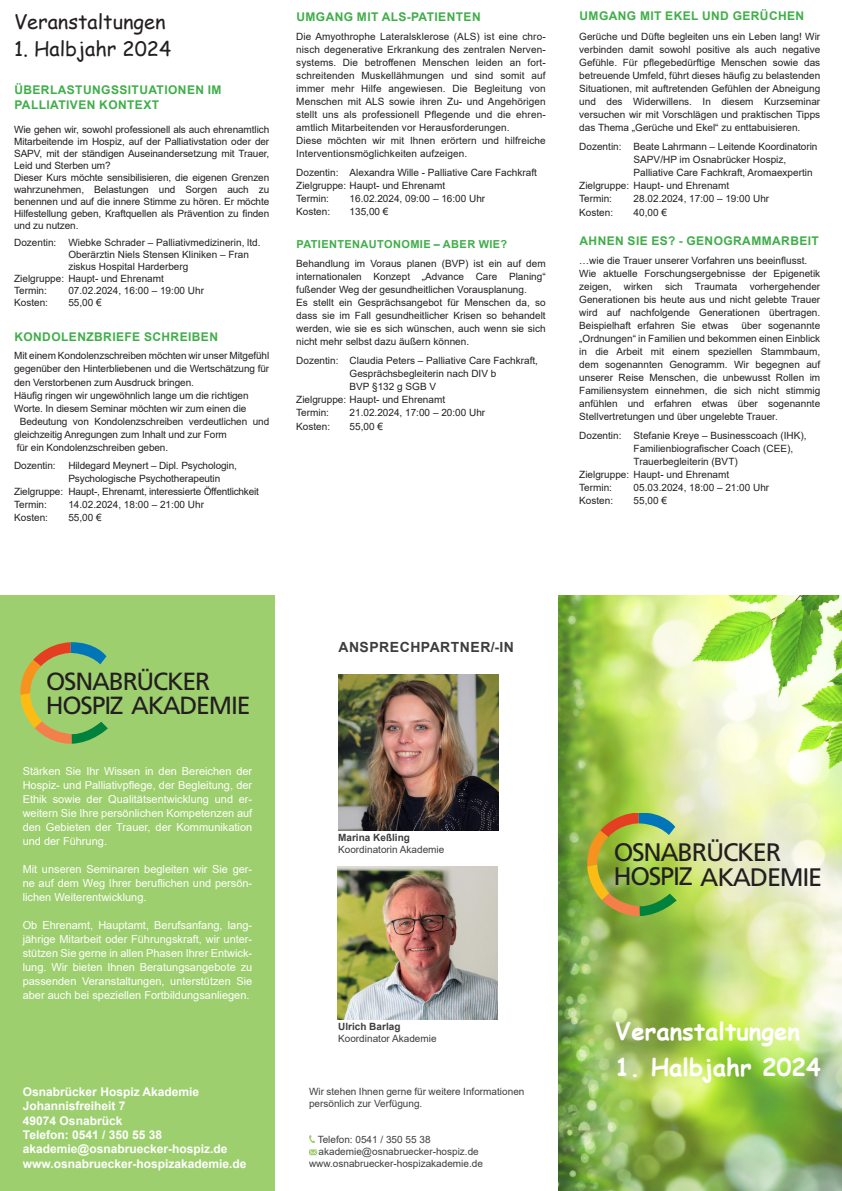
<style>
.page{position:relative;width:842px;height:1191px;background:#fff}
.page>*{position:absolute;margin:0;border:0;box-sizing:border-box;transform-origin:0 0}
.t1{font:25.3px/24.6px "Frutiger";letter-spacing:-.05em;color:#231f20}
.t2{font:24.8px/24.1px "Frutiger";letter-spacing:-.05em;color:#231f20}
.t3{font:700 24px "Comic Sans MS";color:#fff}
.t4{font:20px "Comic Sans MS";color:#231f20}
.t5{font:700 14px "Arial";letter-spacing:.035em;color:#3e3e3f}
.t6{font:700 12px "Arial";color:#fff}
.t7{font:700 12px "Arial";letter-spacing:.035em;color:#40ae49}
.t8{font:11px/14px "Arial";color:#fff;text-align:justify}
.t9{font:700 11px "Arial";letter-spacing:.035em;color:#40ae49}
.t10{font:10px/13px "Arial";color:#231f20;text-align:justify}
.t11{font:10px/12px "Arial";color:#3e3e3f}
.t12{font:10px "Arial";letter-spacing:-.02em;color:#231f20}
.t13{font:700 10px "Arial";color:#3e3e3f}
</style>
<div class="page">
<img style="left:558px;top:595px;width:284px;height:596px">
<svg style="left:585px;top:813px;width:92px;height:102px;background:#9db249"></svg>
<div style="left:0;top:595px;width:275px;height:596px;background:#9ecf6f"></div>
<img style="left:338px;top:674px;width:160px;height:157px">
<img style="left:337px;top:866px;width:160px;height:153px">
<svg style="left:309px;top:1135px;width:8px;height:20px"></svg>
<svg style="left:20px;top:642px;width:88px;height:102px"></svg>
<p class="t4" style="left:14px;top:7px;width:153px">Veranstaltungen</p>
<p class="t4" style="left:14px;top:34px;width:159px">1. Halbjahr 2024</p>
<p class="t7" style="left:14px;top:81px;width:209px">ÜBERLASTUNGSSITUATIONEN IM</p>
<p class="t7" style="left:14px;top:96px;width:146px">PALLIATIVEN KONTEXT</p>
<p class="t10" style="left:14px;top:123px;width:257px;line-height:12px">Wie gehen wir, sowohl professionell als auch ehrenamtlich Mitarbeitende im Hospiz, auf der Palliativstation oder der SAPV, mit der ständigen Auseinandersetzung mit Trauer, Leid und Sterben um?</p>
<p class="t10" style="left:14px;top:171px;width:257px;line-height:12px">Dieser Kurs möchte sensibilisieren, die eigenen Grenzen wahrzunehmen, Belastungen und Sorgen auch zu benennen und auf die innere Stimme zu hören. Er möchte Hilfestellung geben, Kraftquellen als Prävention zu finden und zu nutzen.</p>
<p class="t10" style="left:14px;top:236px;width:248px">Dozentin: Wiebke Schrader – Palliativmedizinerin, ltd.</p>
<p class="t10" style="left:68px;top:249px;width:182px;line-height:12px">Oberärztin Niels Stensen Kliniken – Fran ziskus Hospital Harderberg</p>
<p class="t10" style="left:14px;top:272px;width:151px">Zielgruppe: Haupt- und Ehrenamt</p>
<p class="t10" style="left:14px;top:284px;width:34px">Termin:</p>
<p class="t10" style="left:68px;top:284px;width:137px">07.02.2024, 16:00 – 19:00 Uhr</p>
<p class="t10" style="left:14px;top:296px;width:35px">Kosten:</p>
<p class="t10" style="left:68px;top:296px;width:35px">55,00 €</p>
<p class="t7" style="left:14px;top:328px;width:205px">KONDOLENZBRIEFE SCHREIBEN</p>
<p class="t10" style="left:14px;top:349px;width:257px">Mit einem Kondolenzschreiben möchten wir unser Mitgefühl gegenüber den Hinterbliebenen und die Wertschätzung für den Verstorbenen zum Ausdruck bringen.</p>
<p class="t10" style="left:14px;top:388px;width:236px">Häufig ringen wir ungewöhnlich lange um die richtigen</p>
<p class="t10" style="left:14px;top:401px;width:234px">Worte. In diesem Seminar möchten wir zum einen die</p>
<p class="t10" style="left:14px;top:414px;width:257px;text-indent:6px">Bedeutung von Kondolenzschreiben verdeutlichen und gleichzeitig Anregungen zum Inhalt und zur Form</p>
<p class="t10" style="left:17px;top:440px;width:153px">für ein Kondolenzschreiben geben.</p>
<p class="t10" style="left:14px;top:459px;width:43px">Dozentin:</p>
<p class="t10" style="left:68px;top:459px;width:170px">Hildegard Meynert – Dipl. Psychologin,</p>
<p class="t10" style="left:68px;top:472px;width:153px">Psychologische Psychotherapeutin</p>
<p class="t12" style="left:14px;top:485px;width:246px">Zielgruppe: Haupt-, Ehrenamt, interessierte Öffentlichkeit</p>
<p class="t10" style="left:14px;top:498px;width:34px">Termin:</p>
<p class="t10" style="left:68px;top:498px;width:137px">14.02.2024, 18:00 – 21:00 Uhr</p>
<p class="t10" style="left:14px;top:511px;width:35px">Kosten:</p>
<p class="t10" style="left:68px;top:511px;width:35px">55,00 €</p>
<p class="t7" style="left:296px;top:9px;width:186px">UMGANG MIT ALS-PATIENTEN</p>
<p class="t10" style="left:296px;top:30px;width:251px">Die Amyothrophe Lateralsklerose (ALS) ist eine chro&shy;nisch degenerative Erkrankung des zentralen Nerven&shy;systems. Die betroffenen Menschen leiden an fort&shy;schreitenden Muskellähmungen und sind somit auf immer mehr Hilfe angewiesen. Die Begleitung von Menschen mit ALS sowie ihren Zu- und Angehörigen stellt uns als professionell Pflegende und die ehren&shy;amtlich Mitarbeitenden vor Herausforderungen.</p>
<p class="t10" style="left:296px;top:134px;width:251px">Diese möchten wir mit Ihnen erörtern und hilfreiche<br>Interventionsmöglichkeiten aufzeigen.</p>
<p class="t10" style="left:296px;top:166px;width:242px">Dozentin: Alexandra Wille - Palliative Care Fachkraft</p>
<p class="t10" style="left:296px;top:179px;width:150px">Zielgruppe: Haupt- und Ehrenamt</p>
<p class="t10" style="left:296px;top:192px;width:34px">Termin:</p>
<p class="t10" style="left:350px;top:192px;width:137px">16.02.2024, 09:00 – 16:00 Uhr</p>
<p class="t10" style="left:296px;top:205px;width:35px">Kosten:</p>
<p class="t10" style="left:350px;top:205px;width:40px">135,00 €</p>
<p class="t9" style="left:296px;top:236px;width:212px">PATIENTENAUTONOMIE – ABER WIE?</p>
<p class="t10" style="left:296px;top:257px;width:251px">Behandlung im Voraus planen (BVP) ist ein auf dem internationalen Konzept „Advance Care Planing“ fußender Weg der gesundheitlichen Vorausplanung.</p>
<p class="t10" style="left:296px;top:296px;width:251px">Es stellt ein Gesprächsangebot für Menschen da, so dass sie im Fall gesundheitlicher Krisen so behandelt werden, wie sie es sich wünschen, auch wenn sie sich nicht mehr selbst dazu äußern können.</p>
<p class="t10" style="left:296px;top:353px;width:243px">Dozentin: Claudia Peters – Palliative Care Fachkraft,</p>
<p class="t10" style="left:350px;top:366px;width:148px">Gesprächsbegleiterin nach DIV b</p>
<p class="t10" style="left:350px;top:379px;width:88px">BVP §132 g SGB V</p>
<p class="t10" style="left:296px;top:392px;width:150px">Zielgruppe: Haupt- und Ehrenamt</p>
<p class="t10" style="left:296px;top:405px;width:34px">Termin:</p>
<p class="t10" style="left:350px;top:405px;width:137px">21.02.2024, 17:00 – 20:00 Uhr</p>
<p class="t10" style="left:296px;top:420px;width:35px">Kosten:</p>
<p class="t10" style="left:350px;top:420px;width:35px">55,00 €</p>
<p class="t7" style="left:579px;top:7px;width:226px">UMGANG MIT EKEL UND GERÜCHEN</p>
<p class="t10" style="left:579px;top:30px;width:242px">Gerüche und Düfte begleiten uns ein Leben lang! Wir verbinden damit sowohl positive als auch negative Gefühle. Für pflegebedürftige Menschen sowie das betreuende Umfeld, führt dieses häufig zu belastenden Situationen, mit auftretenden Gefühlen der Abneigung und des Widerwillens. In diesem Kurzseminar versuchen wir mit Vorschlägen und praktischen Tipps das Thema „Gerüche und Ekel“ zu enttabuisieren.</p>
<p class="t10" style="left:634px;top:140px;width:185px;text-align:left;text-indent:-54px">Dozentin: Beate Lahrmann – Leitende Koordinatorin<br>SAPV/HP im Osnabrücker Hospiz,<br>Palliative Care Fachkraft, Aromaexpertin</p>
<p class="t10" style="left:579px;top:179px;width:151px">Zielgruppe: Haupt- und Ehrenamt</p>
<p class="t10" style="left:579px;top:192px;width:34px">Termin:</p>
<p class="t10" style="left:634px;top:192px;width:137px">28.02.2024, 17:00 – 19:00 Uhr</p>
<p class="t10" style="left:579px;top:206px;width:35px">Kosten:</p>
<p class="t10" style="left:634px;top:206px;width:35px">40,00 €</p>
<p class="t7" style="left:579px;top:232px;width:241px">AHNEN SIE ES? - GENOGRAMMARBEIT</p>
<p class="t10" style="left:579px;top:254px;width:229px">…wie die Trauer unserer Vorfahren uns beeinflusst.</p>
<p class="t10" style="left:579px;top:267px;width:242px">Wie aktuelle Forschungsergebnisse der Epigenetik zeigen, wirken sich Traumata vorhergehender Generationen bis heute aus und nicht gelebte Trauer wird auf nachfolgende Generationen übertragen.<br>Beispielhaft erfahren Sie etwas</p>
<p class="t10" style="left:579px;top:319px;width:242px;text-indent:162px">über sogenannte „Ordnungen“ in Familien und bekommen einen Einblick in die Arbeit mit einem speziellen Stammbaum, dem sogenannten Genogramm. Wir begegnen auf unserer Reise Menschen, die unbewusst Rollen im Familiensystem einnehmen, die sich nicht stimmig anfühlen und erfahren etwas über sogenannte Stellvertretungen und über ungelebte Trauer.</p>
<p class="t10" style="left:579px;top:428px;width:229px">Dozentin: Stefanie Kreye – Businesscoach (IHK),</p>
<p class="t10" style="left:634px;top:441px;width:161px">Familienbiografischer Coach (CEE),<br>Trauerbegleiterin (BVT)</p>
<p class="t10" style="left:579px;top:467px;width:151px">Zielgruppe: Haupt- und Ehrenamt</p>
<p class="t10" style="left:579px;top:480px;width:34px">Termin:</p>
<p class="t10" style="left:634px;top:480px;width:137px">05.03.2024, 18:00 – 21:00 Uhr</p>
<p class="t10" style="left:579px;top:493px;width:35px">Kosten:</p>
<p class="t10" style="left:634px;top:493px;width:35px">55,00 €</p>
<p class="t2" style="left:46px;top:669px;width:206px">OSNABRÜCKER<br>HOSPIZ AKADEMIE</p>
<p class="t8" style="left:23px;top:764px;width:231px">Stärken Sie Ihr Wissen in den Bereichen der Hospiz- und Palliativpflege, der Begleitung, der Ethik sowie der Qualitätsentwicklung und er&shy;weitern Sie Ihre persönlichen Kompetenzen auf den Gebieten der Trauer, der Kommunikation und der Führung.</p>
<p class="t8" style="left:23px;top:862px;width:231px">Mit unseren Seminaren begleiten wir Sie ger&shy;ne auf dem Weg Ihrer beruflichen und persön&shy;lichen Weiterentwicklung.</p>
<p class="t8" style="left:23px;top:918px;width:231px">Ob Ehrenamt, Hauptamt, Berufsanfang, lang&shy;jährige Mitarbeit oder Führungskraft, wir unter&shy;stützen Sie gerne in allen Phasen Ihrer Entwick&shy;lung. Wir bieten Ihnen Beratungsangebote zu passenden Veranstaltungen, unterstützen Sie aber auch bei speziellen Fortbildungsanliegen.</p>
<p class="t6" style="left:23px;top:1083px;width:178px">Osnabrücker Hospiz Akademie</p>
<p class="t6" style="left:23px;top:1097px;width:104px">Johannisfreiheit 7</p>
<p class="t6" style="left:23px;top:1111px;width:101px">49074 Osnabrück</p>
<p class="t6" style="left:23px;top:1126px;width:141px">Telefon: 0541 / 350 55 38</p>
<p class="t6" style="left:23px;top:1140px;width:206px">akademie@osnabruecker-hospiz.de</p>
<p class="t6" style="left:23px;top:1155px;width:225px">www.osnabruecker-hospizakademie.de</p>
<p class="t5" style="left:338px;top:637px;width:177px">ANSPRECHPARTNER/-IN</p>
<p class="t13" style="left:338px;top:830px;width:73px">Marina Keßling</p>
<p class="t11" style="left:338px;top:843px;width:108px">Koordinatorin Akademie</p>
<p class="t13" style="left:338px;top:1019px;width:64px">Ulrich Barlag</p>
<p class="t11" style="left:338px;top:1032px;width:100px">Koordinator Akademie</p>
<p class="t11" style="left:309px;top:1085px;width:217px">Wir stehen Ihnen gerne für weitere Informationen persönlich zur Verfügung.</p>
<p class="t11" style="left:318px;top:1133px;width:114px">Telefon: 0541 / 350 55 38</p>
<p class="t11" style="left:319px;top:1145px;width:162px">akademie@osnabruecker-hospiz.de</p>
<p class="t11" style="left:309px;top:1157px;width:175px">www.osnabruecker-hospizakademie.de</p>
<p class="t1" style="left:613px;top:839px;width:210px">OSNABRÜCKER<br>HOSPIZ AKADEMIE</p>
<p class="t3" style="left:615px;top:1013px;width:186px">Veranstaltungen</p>
<p class="t3" style="left:615px;top:1049px;width:207px">1. Halbjahr 2024</p>
</div>
